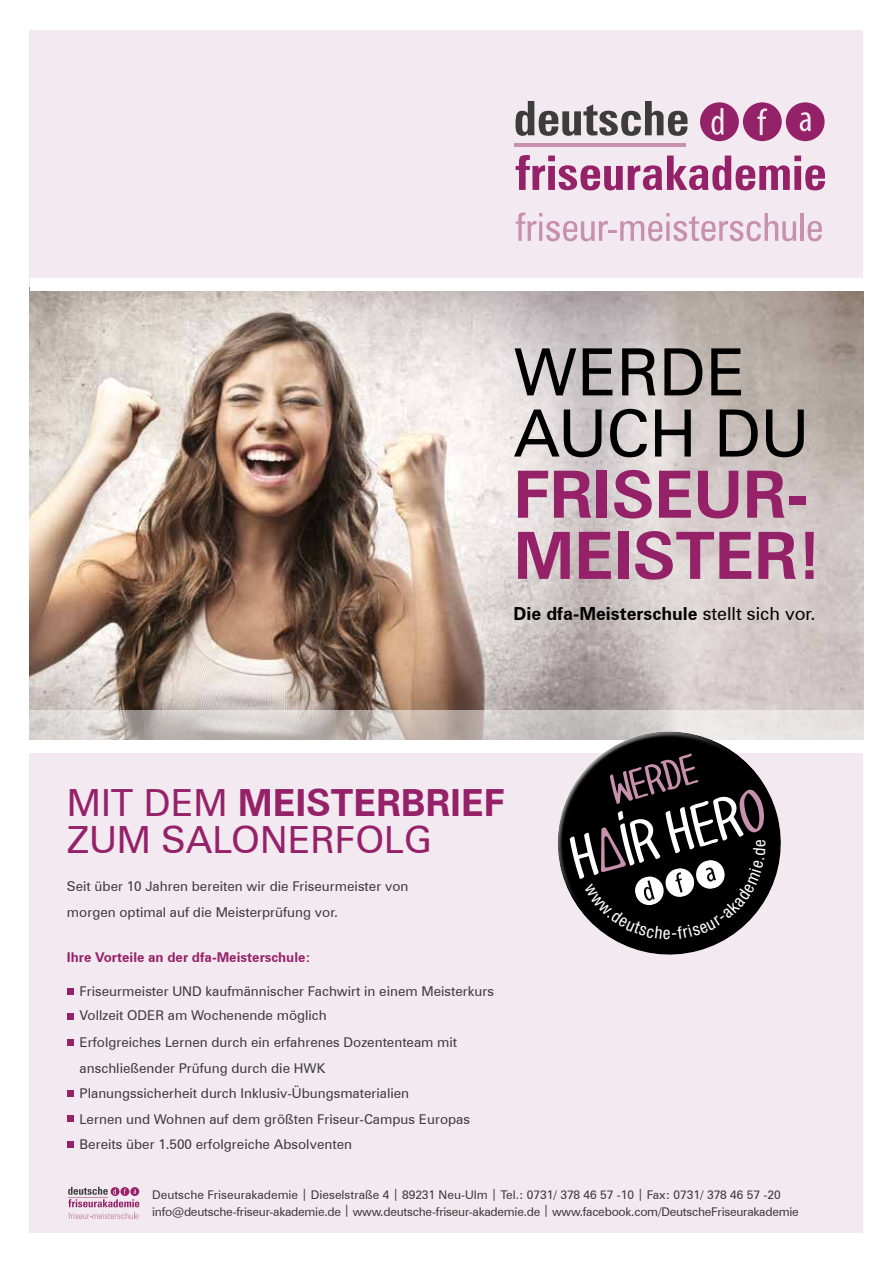
<style>
.page{position:relative;width:893px;height:1263px;background:#fff}
.page>*{position:absolute;margin:0;border:0;box-sizing:border-box;transform-origin:0 0}
.t1{font:69.75px "BIO HAND CRE";color:#fff}
.t2{font:700 65.25px/61.2px "Zurich BT";color:#952269}
.t3{font:65.25px/61.2px "Zurich BT";color:#000}
.t4{font:48.6px "BIO HAND CRE";color:#c791ae}
.t5{font:37.5px/36.8px "Zurich BT";color:#952269}
.t6{font:700 18px "Zurich BT";color:#000}
.t7{font:condensed 17.1px "Helvetica Neue LT Std";color:#fff}
.t8{font:13.5px/25.5px "Zurich BT";color:#3c3c3b}
.t9{font:700 13.5px "Zurich BT";color:#952269}
.t10{font:12px/16.5px "Zurich BT";letter-spacing:-.02em;color:#3c3c3b}
.s1{font-weight:400}
.s2{font-weight:700}
.s3{color:#c791ae}
</style>
<div class="page">
<div style="left:30px;top:30px;width:833px;height:300px;background:#f3e9f0"></div>
<img style="left:30px;top:291px;width:833px;height:419px">
<div style="left:30px;top:747px;width:833px;height:486px;background:#f3e9f0"></div>
<div style="left:30px;top:279px;width:833px;height:12px;background:#fff"></div>
<svg style="left:515px;top:101px;width:172px;height:35px"></svg>
<svg style="left:516px;top:155px;width:309px;height:35px"></svg>
<hr style="left:513px;top:144px;width:172px;height:3px;background:#c791ae">
<svg style="left:700px;top:102px;width:125px;height:39px"></svg>
<svg style="left:516px;top:212px;width:280px;height:29px"></svg>
<hr style="left:800px;top:213px;width:4px;height:28px;background:#c791ae">
<svg style="left:807px;top:221px;width:15px;height:20px"></svg>
<svg style="left:68px;top:1187px;width:71px;height:32px"></svg>
<svg style="left:67px;top:988px;width:6px;height:6px"></svg>
<svg style="left:67px;top:1014px;width:6px;height:6px"></svg>
<svg style="left:67px;top:1039px;width:6px;height:6px"></svg>
<svg style="left:67px;top:1090px;width:6px;height:6px"></svg>
<svg style="left:67px;top:1116px;width:6px;height:6px"></svg>
<svg style="left:67px;top:1141px;width:6px;height:6px"></svg>
<div style="left:17px;top:740px;width:859px;height:13px;background:#fff"></div>
<svg style="left:29px;top:710px;width:835px;height:30px;background:#ccc5c1"></svg>
<svg style="left:531px;top:707px;width:248px;height:33px;background:#cbc6c5"></svg>
<svg style="left:557px;top:740px;width:224px;height:215px;fill:#000"></svg>
<svg style="left:584px;top:827px;width:182px;height:113px;background:#252424"></svg>
<h2 class="t3" style="left:513px;top:341px;width:297px">WERDE<br>AUCH DU</h2>
<h2 class="t2" style="left:513px;top:463px;width:310px">FRISEUR-<br>MEISTER!</h2>
<h3 class="t6" style="left:513px;top:602px;width:303px">Die dfa-Meisterschule <span class="s1">stellt sich vor.</span></h3>
<h3 class="t5" style="left:67px;top:784px;width:439px">MIT DEM <span class="s2">MEISTERBRIEF<br></span>ZUM SALONERFOLG</h3>
<p class="t8" style="left:67px;top:873px;width:343px">Seit über 10 Jahren bereiten wir die Friseurmeister von morgen optimal auf die Meisterprüfung vor.</p>
<p class="t9" style="left:67px;top:948px;width:245px">Ihre Vorteile an der dfa-Meisterschule:</p>
<p class="t8" style="left:80px;top:979px;width:416px;line-height:24px">Friseurmeister UND kaufmännischer Fachwirt in einem Meisterkurs<br>Vollzeit ODER am Wochenende möglich</p>
<p class="t8" style="left:80px;top:1029px;width:392px">Erfolgreiches Lernen durch ein erfahrenes Dozententeam mit anschließender Prüfung durch die HWK<br>Planungssicherheit durch Inklusiv-Übungsmaterialien<br>Lernen und Wohnen auf dem größten Friseur-Campus Europas Bereits über 1.500 erfolgreiche Absolventen</p>
<h3 class="t4" style="left:605px;top:761px;width:89px;rotate:-15deg">werde</h3>
<h1 class="t1" style="left:562px;top:817px;width:200px;rotate:-15deg">h ir her<span class="s3">o</span></h1>
<p class="t7" style="left:750px;top:847px;width:9px;rotate:-90deg">e</p>
<p class="t10" style="left:152px;top:1186px;width:648px">Deutsche Friseurakademie | Dieselstraße 4 | 89231 Neu-Ulm | Tel.: 0731/ 378 46 57 -10 | Fax: 0731/ 378 46 57 -20 info@deutsche-friseur-akademie.de | www.deutsche-friseur-akademie.de | www.facebook.com/DeutscheFriseurakademie</p>
</div>
